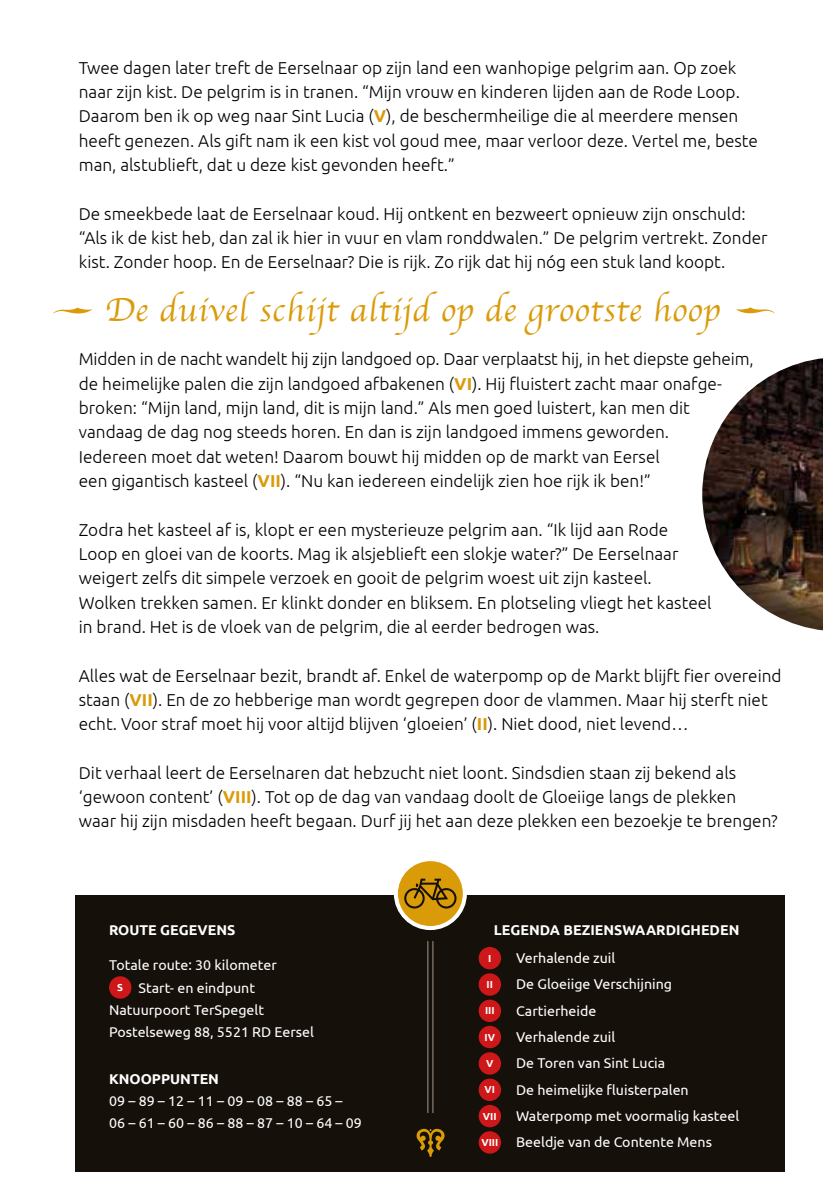
<style>
.page{position:relative;width:823px;height:1191px;background:#fff}
.page>*{position:absolute;margin:0;border:0;box-sizing:border-box;transform-origin:0 0}
.t1{font:34.2px "Apple Chancery";letter-spacing:.025em;color:#da9b09}
.t2{font:300 17.2px/24.4px "Ubuntu";color:#000}
.t3{font:14.2px/26.4px "Ubuntu";color:#fff}
.t4{font:700 14.2px "Ubuntu";color:#fff}
.t5{font:700 10.2px "Ubuntu";color:#fff}
.s1{font-weight:700;color:#da9b09}
</style>
<div class="page">
<svg style="left:702px;top:358px;width:120px;height:273px"></svg>
<div style="left:76px;top:895px;width:708px;height:276px;background:#16100a"></div>
<svg style="left:393px;top:857px;width:73px;height:73px;fill:#da9b09"></svg>
<svg style="left:404px;top:878px;width:52px;height:30px"></svg>
<hr style="left:432px;top:941px;width:1px;height:172px;background:#a59587">
<hr style="left:427px;top:941px;width:1px;height:172px;background:#a59587">
<div style="left:478px;top:947px;width:22px;height:22px;background:#cd1719;border-radius:50%"></div>
<div style="left:478px;top:973px;width:22px;height:22px;background:#cd1719;border-radius:50%"></div>
<div style="left:478px;top:999px;width:22px;height:23px;background:#cd1719;border-radius:50%"></div>
<div style="left:478px;top:1025px;width:22px;height:23px;background:#cd1719;border-radius:50%"></div>
<div style="left:478px;top:1052px;width:22px;height:22px;background:#cd1719;border-radius:50%"></div>
<div style="left:478px;top:1105px;width:22px;height:22px;background:#cd1719;border-radius:50%"></div>
<div style="left:478px;top:1078px;width:22px;height:23px;background:#cd1719;border-radius:50%"></div>
<div style="left:478px;top:1131px;width:22px;height:22px;background:#cd1719;border-radius:50%"></div>
<div style="left:109px;top:976px;width:22px;height:22px;background:#cd1719;border-radius:50%"></div>
<p class="t2" style="left:79px;top:55px;width:680px">Twee dagen later treft de Eerselnaar op zijn land een wanhopige pelgrim aan. Op zoek naar zijn kist. De pelgrim is in tranen. “Mijn vrouw en kinderen lijden aan de Rode Loop.<br>Daarom ben ik op weg naar Sint Lucia (<span class="s1">V</span>), de beschermheilige die al meerdere mensen heeft genezen. Als gift nam ik een kist vol goud mee, maar verloor deze. Vertel me, beste man, alstublieft, dat u deze kist gevonden heeft.”</p>
<p class="t2" style="left:79px;top:201px;width:690px">De smeekbede laat de Eerselnaar koud. Hij ontkent en bezweert opnieuw zijn onschuld: “Als ik de kist heb, dan zal ik hier in vuur en vlam ronddwalen.” De pelgrim vertrekt. Zonder kist. Zonder hoop. En de Eerselnaar? Die is rijk. Zo rijk dat hij nóg een stuk land koopt.</p>
<h1 class="t1" style="left:105px;top:282px;width:616px">De duivel schijt altijd op de grootste hoop</h1>
<p class="t2" style="left:79px;top:347px;width:676px">Midden in de nacht wandelt hij zijn landgoed op. Daar verplaatst hij, in het diepste geheim, de heimelijke palen die zijn landgoed afbakenen (<span class="s1">VI</span>). Hij fluistert zacht maar onafge&shy;broken: “Mijn land, mijn land, dit is mijn land.” Als men goed luistert, kan men dit vandaag de dag nog steeds horen. En dan is zijn landgoed immens geworden.<br>Iedereen moet dat weten! Daarom bouwt hij midden op de markt van Eersel<br>een gigantisch kasteel (<span class="s1">VII</span>). “Nu kan iedereen eindelijk zien hoe rijk ik ben!”</p>
<p class="t2" style="left:79px;top:517px;width:634px">Zodra het kasteel af is, klopt er een mysterieuze pelgrim aan. “Ik lijd aan Rode<br>Loop en gloei van de koorts. Mag ik alsjeblieft een slokje water?” De Eerselnaar weigert zelfs dit simpele verzoek en gooit de pelgrim woest uit zijn kasteel.<br>Wolken trekken samen. Er klinkt donder en bliksem. En plotseling vliegt het kasteel in brand. Het is de vloek van de pelgrim, die al eerder bedrogen was.</p>
<p class="t2" style="left:79px;top:663px;width:703px">Alles wat de Eerselnaar bezit, brandt af. Enkel de waterpomp op de Markt blijft fier overeind staan (<span class="s1">VII</span>). En de zo hebberige man wordt gegrepen door de vlammen. Maar hij sterft niet echt. Voor straf moet hij voor altijd blijven ‘gloeien’ (<span class="s1">II</span>). Niet dood, niet levend…</p>
<p class="t2" style="left:79px;top:760px;width:700px">Dit verhaal leert de Eerselnaren dat hebzucht niet loont. Sindsdien staan zij bekend als ‘gewoon content’ (<span class="s1">VIII</span>). Tot op de dag van vandaag doolt de Gloeiige langs de plekken waar hij zijn misdaden heeft begaan. Durf jij het aan deze plekken een bezoekje te brengen?</p>
<p class="t4" style="left:109px;top:921px;width:128px">ROUTE GEGEVENS</p>
<p class="t4" style="left:493px;top:921px;width:247px">LEGENDA BEZIENSWAARDIGHEDEN</p>
<p class="t3" style="left:516px;top:944px;width:224px">Verhalende zuil<br>De Gloeiige Verschijning<br>Cartierheide<br>Verhalende zuil<br>De Toren van Sint Lucia<br>De heimelijke fluisterpalen<br>Waterpomp met voormalig kasteel<br>Beeldje van de Contente Mens</p>
<p class="t5" style="left:488px;top:952px;width:5px">I</p>
<p class="t5" style="left:486px;top:978px;width:8px">II</p>
<p class="t5" style="left:484px;top:1004px;width:11px">III</p>
<p class="t5" style="left:484px;top:1030px;width:12px">IV</p>
<p class="t5" style="left:486px;top:1057px;width:9px">V</p>
<p class="t3" style="left:109px;top:951px;width:169px">Totale route: 30 kilometer</p>
<p class="t3" style="left:138px;top:974px;width:118px">Start- en eindpunt</p>
<p class="t3" style="left:109px;top:996px;width:156px">Natuurpoort TerSpegelt</p>
<p class="t3" style="left:109px;top:1018px;width:206px">Postelseweg 88, 5521 RD Eersel</p>
<p class="t4" style="left:109px;top:1070px;width:111px">KNOOPPUNTEN</p>
<p class="t3" style="left:109px;top:1089px;width:254px;line-height:22.2px">09 – 89 – 12 – 11 – 09 – 08 – 88 – 65 –<br>06 – 61 – 60 – 86 – 88 – 87 – 10 – 64 – 09</p>
<p class="t5" style="left:117px;top:981px;width:7px">S</p>
<p class="t5" style="left:484px;top:1083px;width:12px">VI</p>
<p class="t5" style="left:482px;top:1109px;width:15px">VII</p>
<p class="t5" style="left:481px;top:1136px;width:18px">VIII</p>
</div>
